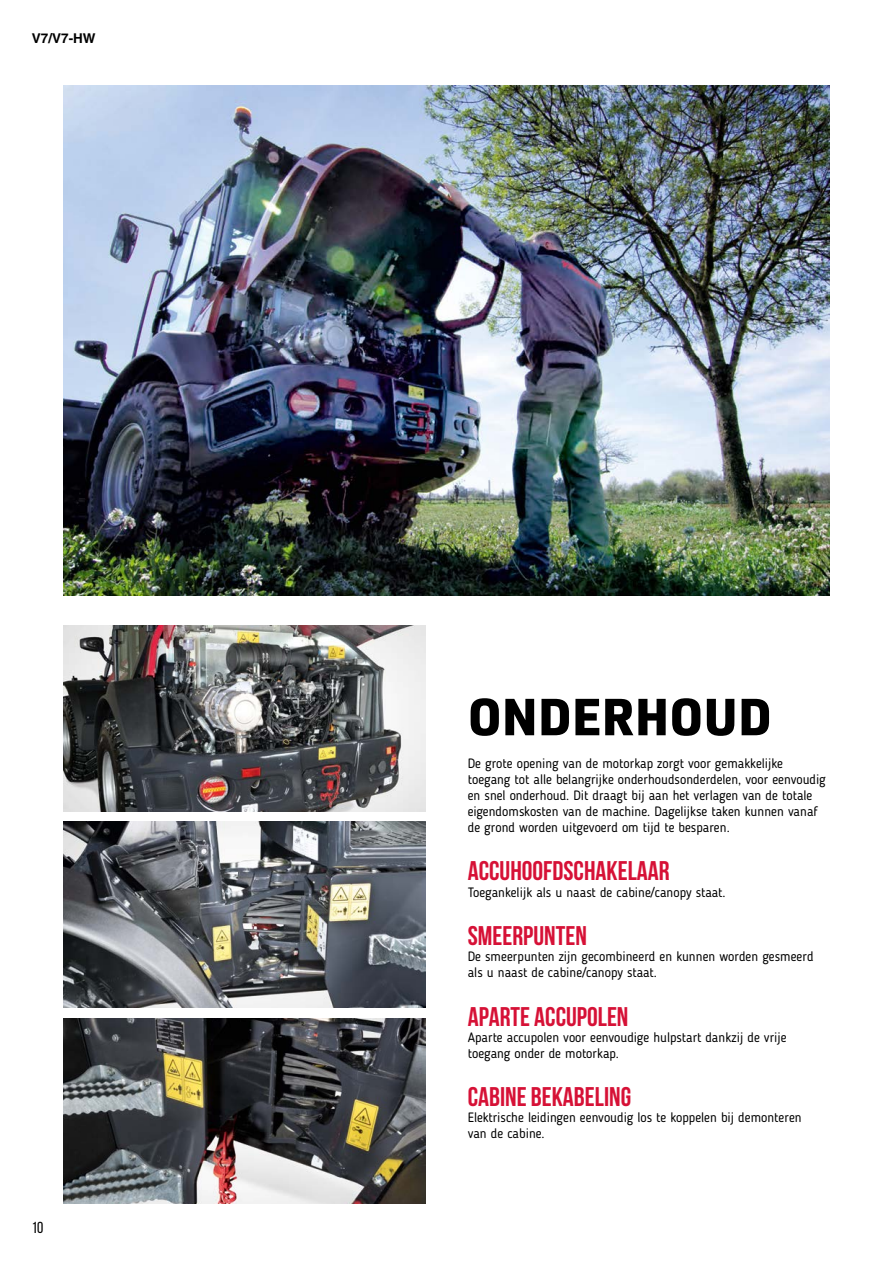
<style>
.page{position:relative;width:893px;height:1263px;background:#fff}
.page>*{position:absolute;margin:0;border:0;box-sizing:border-box;transform-origin:0 0}
.t1{font:900 51px "URWDIN";color:#000}
.t2{font:700 27px "Bebas Neue";color:#d61136}
.t3{font:15.9px "Bebas Neue";color:#000}
.t4{font:13.5px/16px "Blogger Sans";color:#000}
.t5{font:700 13.5px "Helvetica LT Pro";color:#000}
</style>
<div class="page">
<img style="left:64px;top:85px;width:765px;height:510px">
<img style="left:64px;top:1018px;width:361px;height:185px">
<img style="left:64px;top:822px;width:361px;height:185px">
<img style="left:64px;top:626px;width:361px;height:185px">
<p class="t5" style="left:32px;top:30px;width:65px">V7/V7-HW</p>
<p class="t3" style="left:32px;top:1219px;width:13px">10</p>
<h1 class="t1" style="left:468px;top:681px;width:306px">ONDERHOUD</h1>
<p class="t4" style="left:468px;top:755px;width:359px">De grote opening van de motorkap zorgt voor gemakkelijke toegang tot alle belangrijke onderhoudsonderdelen, voor eenvoudig en snel onderhoud. Dit draagt bij aan het verlagen van de totale eigendomskosten van de machine. Dagelijkse taken kunnen vanaf de grond worden uitgevoerd om tijd te besparen.</p>
<h2 class="t2" style="left:468px;top:856px;width:203px">ACCUHOOFDSCHAKELAAR</h2>
<p class="t4" style="left:468px;top:884px;width:259px">Toegankelijk als u naast de cabine/canopy staat.</p>
<h2 class="t2" style="left:468px;top:921px;width:121px">SMEERPUNTEN</h2>
<p class="t4" style="left:468px;top:948px;width:347px">De smeerpunten zijn gecombineerd en kunnen worden gesmeerd als u naast de cabine/canopy staat.</p>
<h2 class="t2" style="left:468px;top:1001px;width:162px">APARTE ACCUPOLEN</h2>
<p class="t4" style="left:468px;top:1029px;width:320px">Aparte accupolen voor eenvoudige hulpstart dankzij de vrije toegang onder de motorkap.</p>
<h2 class="t2" style="left:468px;top:1082px;width:165px">CABINE BEKABELING</h2>
<p class="t4" style="left:468px;top:1109px;width:335px">Elektrische leidingen eenvoudig los te koppelen bij demonteren van de cabine.</p>
</div>
